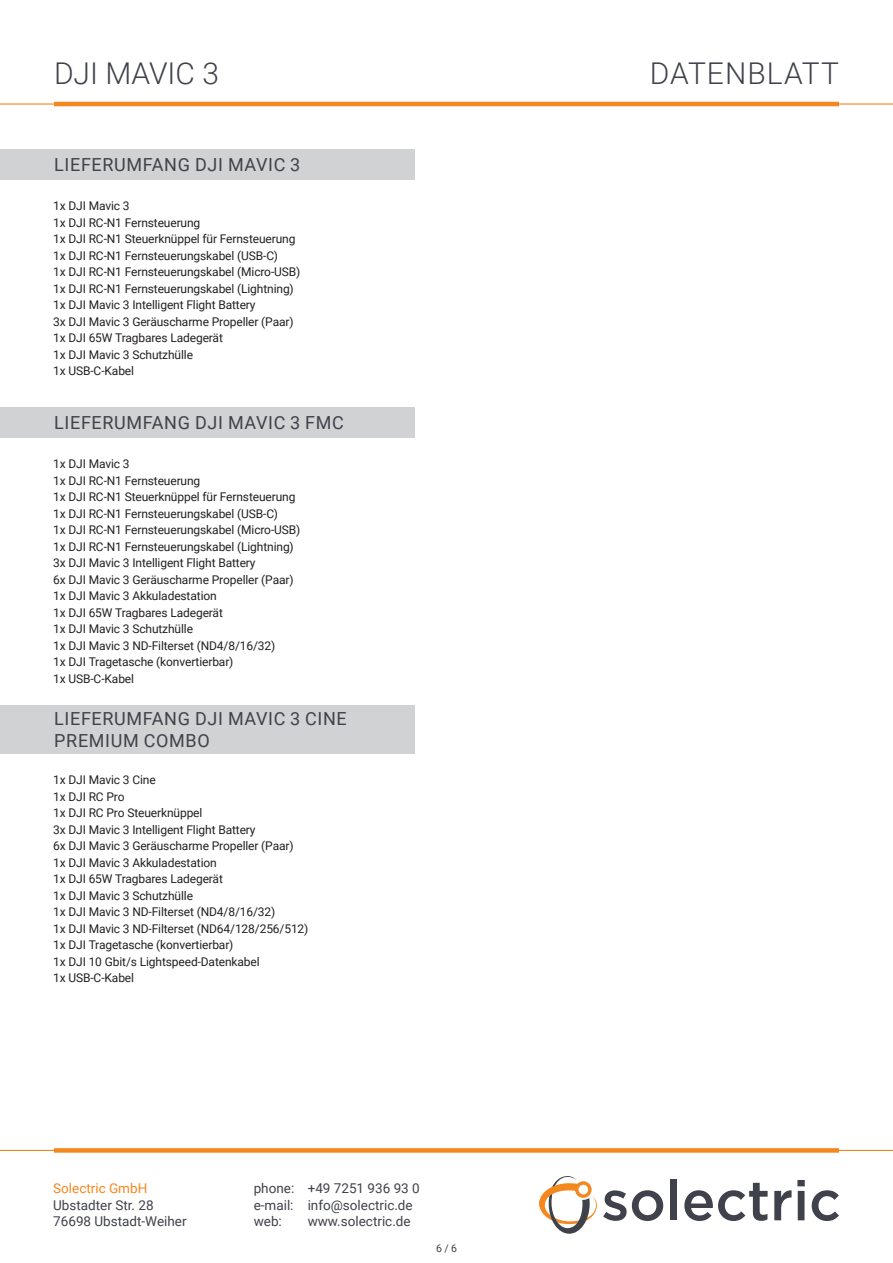
<style>
.page{position:relative;width:893px;height:1263px;background:#fff}
.page>*{position:absolute;margin:0;border:0;box-sizing:border-box;transform-origin:0 0}
.t1{font:300 30px "Roboto";letter-spacing:.035em;color:#40424b}
.t2{font:300 30px "Roboto";letter-spacing:.01em;color:#40424b}
.t3{font:18px/21.6px "Roboto";letter-spacing:.035em;color:#40424b}
.t4{font:13.5px/16.5px "Roboto";color:#40424b}
.t5{font:13.5px "Roboto";color:#f5871f}
.t6{font:12px/16.5px "Roboto";letter-spacing:-.01em;color:#231f20}
.t7{font:10.5px "Roboto";color:#40424b}
</style>
<div class="page">
<hr style="left:0;top:103px;width:893px;height:2px;background:#f5871f">
<hr style="left:54px;top:102px;width:785px;height:4px;background:#f5871f">
<div style="left:0;top:149px;width:415px;height:30px;background:#d1d2d4"></div>
<hr style="left:0;top:1150px;width:893px;height:1px;background:#f5871f">
<svg style="left:603px;top:1190px;width:60px;height:31px"></svg>
<div style="left:670px;top:1179px;width:7px;height:41px;background:#40424b"></div>
<svg style="left:684px;top:1183px;width:84px;height:38px"></svg>
<svg style="left:774px;top:1190px;width:17px;height:30px"></svg>
<svg style="left:797px;top:1180px;width:8px;height:40px"></svg>
<svg style="left:812px;top:1190px;width:27px;height:31px"></svg>
<svg style="left:539px;top:1176px;width:58px;height:58px"></svg>
<div style="left:54px;top:1148px;width:785px;height:5px;background:#f5871f"></div>
<div style="left:0;top:407px;width:415px;height:31px;background:#d1d2d4"></div>
<div style="left:0;top:705px;width:415px;height:48px;background:#d1d2d4"></div>
<h1 class="t2" style="left:54px;top:53px;width:166px">DJI MAVIC 3</h1>
<h1 class="t1" style="left:650px;top:53px;width:191px">DATENBLATT</h1>
<h2 class="t3" style="left:54px;top:153px;width:248px">LIEFERUMFANG DJI MAVIC 3</h2>
<p class="t6" style="left:53px;top:197px;width:249px">1x DJI Mavic 3<br>1x DJI RC-N1 Fernsteuerung<br>1x DJI RC-N1 Steuerknüppel für Fernsteuerung 1x DJI RC-N1 Fernsteuerungskabel (USB-C)<br>1x DJI RC-N1 Fernsteuerungskabel (Micro-USB)<br>1x DJI RC-N1 Fernsteuerungskabel (Lightning)<br>1x DJI Mavic 3 Intelligent Flight Battery<br>3x DJI Mavic 3 Geräuscharme Propeller (Paar)<br>1x DJI 65W Tragbares Ladegerät<br>1x DJI Mavic 3 Schutzhülle<br>1x USB-C-Kabel</p>
<h2 class="t3" style="left:54px;top:411px;width:291px">LIEFERUMFANG DJI MAVIC 3 FMC</h2>
<p class="t6" style="left:53px;top:455px;width:249px">1x DJI Mavic 3<br>1x DJI RC-N1 Fernsteuerung<br>1x DJI RC-N1 Steuerknüppel für Fernsteuerung 1x DJI RC-N1 Fernsteuerungskabel (USB-C)<br>1x DJI RC-N1 Fernsteuerungskabel (Micro-USB)<br>1x DJI RC-N1 Fernsteuerungskabel (Lightning)<br>3x DJI Mavic 3 Intelligent Flight Battery<br>6x DJI Mavic 3 Geräuscharme Propeller (Paar)<br>1x DJI Mavic 3 Akkuladestation<br>1x DJI 65W Tragbares Ladegerät<br>1x DJI Mavic 3 Schutzhülle<br>1x DJI Mavic 3 ND-Filterset (ND4/8/16/32)<br>1x DJI Tragetasche (konvertierbar)<br>1x USB-C-Kabel</p>
<h2 class="t3" style="left:54px;top:707px;width:294px">LIEFERUMFANG DJI MAVIC 3 CINE<br>PREMIUM COMBO</h2>
<p class="t6" style="left:53px;top:771px;width:257px">1x DJI Mavic 3 Cine<br>1x DJI RC Pro<br>1x DJI RC Pro Steuerknüppel<br>3x DJI Mavic 3 Intelligent Flight Battery<br>6x DJI Mavic 3 Geräuscharme Propeller (Paar)<br>1x DJI Mavic 3 Akkuladestation<br>1x DJI 65W Tragbares Ladegerät<br>1x DJI Mavic 3 Schutzhülle<br>1x DJI Mavic 3 ND-Filterset (ND4/8/16/32)<br>1x DJI Mavic 3 ND-Filterset (ND64/128/256/512)<br>1x DJI Tragetasche (konvertierbar)<br>1x DJI 10 Gbit/s Lightspeed-Datenkabel<br>1x USB-C-Kabel</p>
<p class="t5" style="left:53px;top:1179px;width:96px">Solectric GmbH</p>
<p class="t4" style="left:53px;top:1196px;width:135px">Ubstadter Str. 28<br>76698 Ubstadt-Weiher</p>
<p class="t4" style="left:254px;top:1180px;width:168px">phone: +49 7251 936 93 0 e-mail: info@solectric.de web:</p>
<p class="t4" style="left:308px;top:1213px;width:104px">www.solectric.de</p>
<p class="t7" style="left:436px;top:1241px;width:22px">6 / 6</p>
</div>
